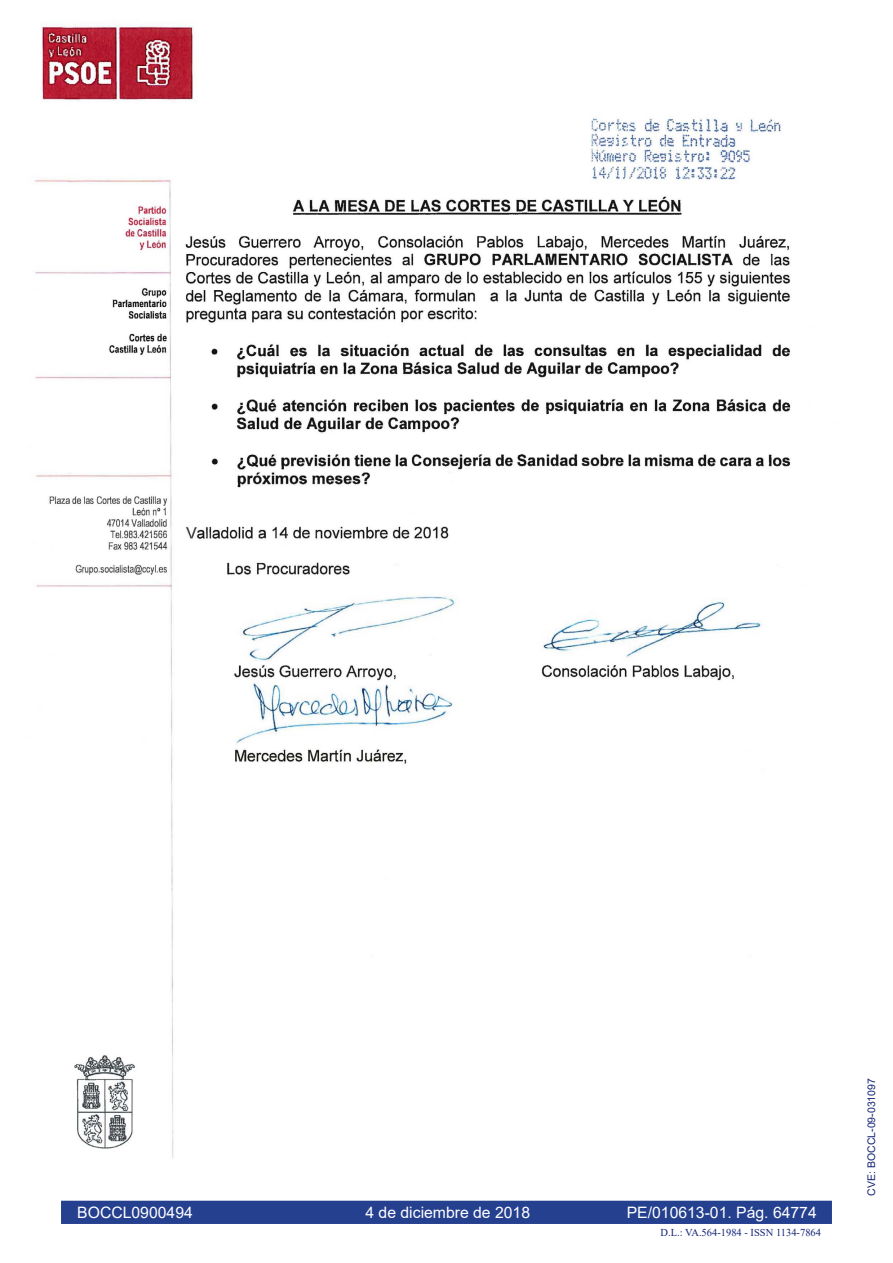
<style>
.page{position:relative;width:893px;height:1263px;background:#fff}
.page>*{position:absolute;margin:0;border:0;box-sizing:border-box;transform-origin:0 0}
.t1{font:15.75px "Arial";color:#fff}
.t2{font:10.5px "Times New Roman";color:#132477}
.t3{font:10.5px "Arial";color:#132477}
</style>
<div class="page">
<div style="left:60px;top:1200px;width:773px;height:25px;background:#25408f"></div>
<div style="left:60px;top:1199px;width:773px;height:26px;border:2px solid #fff"></div>
<img style="left:35px;top:23px;width:798px;height:1177px">
<p class="t1" style="left:77px;top:1202px;width:117px">BOCCL0900494</p>
<p class="t1" style="left:365px;top:1202px;width:166px">4 de diciembre de 2018</p>
<p class="t1" style="left:627px;top:1202px;width:192px">PE/010613-01. Pág. 64774</p>
<p class="t2" style="left:661px;top:1225px;width:162px">D.L.: VA.564-1984 - ISSN 1134-7864</p>
<p class="t3" style="left:864px;top:1195px;width:119px;rotate:-90deg">CVE: BOCCL-09-031097</p>
</div>
